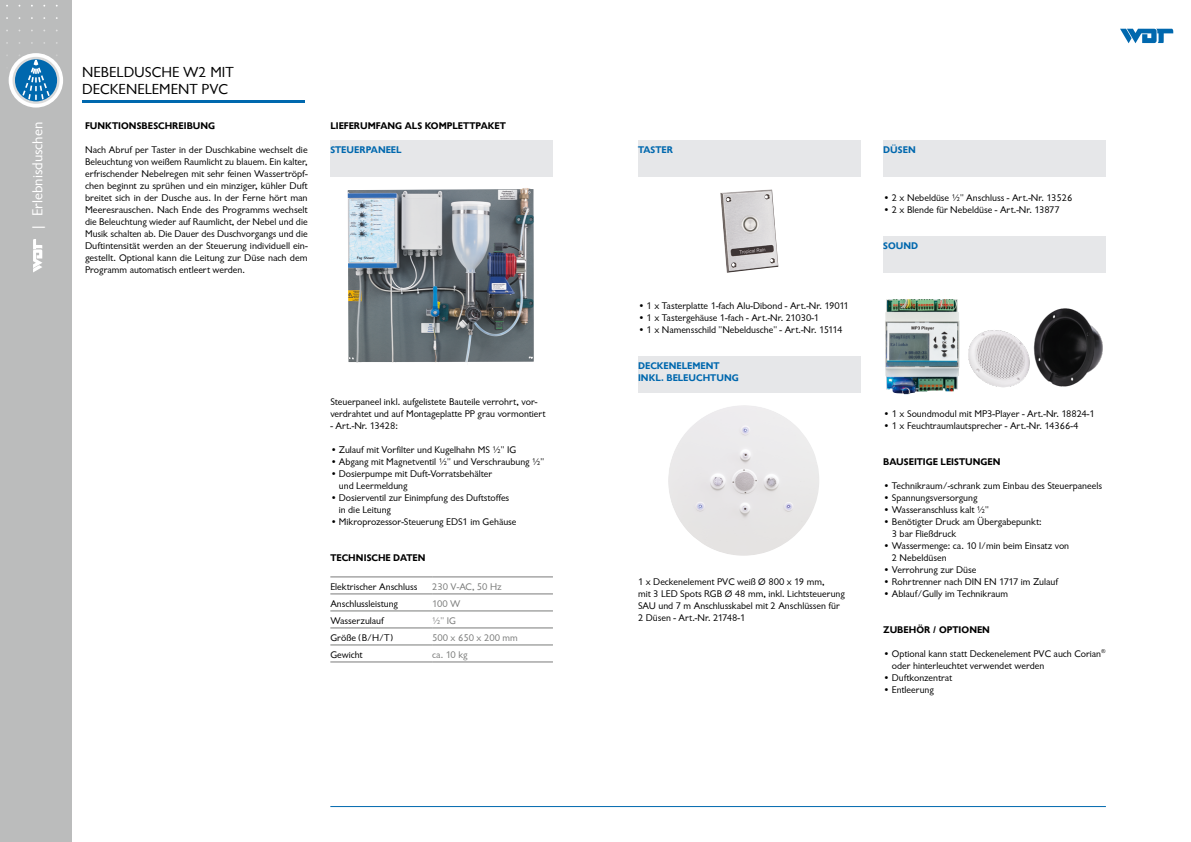
<style>
.page{position:relative;width:1191px;height:842px;background:#fff}
.page>*{position:absolute;margin:0;border:0;box-sizing:border-box;transform-origin:0 0}
.t1{font:15px/17px "Chantilly Dsp";color:#000}
.t2{font:15px "Chantilly Dsp";color:#fff}
.t3{font:10px/12px "Chantilly Dsp";color:#000}
.t4{font:700 10px "Chantilly Dsp";color:#000}
.t5{font:700 10px/12px "Chantilly Dsp";color:#0068ae}
.t6{font:10px "Chantilly Dsp";color:#7a7b7a}
</style>
<div class="page">
<div style="left:0;top:0;width:72px;height:842px;background:#bbbcbc"></div>
<div style="left:9px;top:53px;width:54px;height:55px;background:#fff;border-radius:50%"></div>
<svg style="left:6px;top:54px;width:54px;height:50px"></svg>
<svg style="left:1120px;top:29px;width:53px;height:14px"></svg>
<img style="left:348px;top:188px;width:186px;height:175px">
<img style="left:668px;top:405px;width:151px;height:151px">
<img style="left:720px;top:189px;width:58px;height:84px">
<img style="left:885px;top:299px;width:74px;height:95px">
<img style="left:968px;top:308px;width:135px;height:79px">
<hr style="left:330px;top:806px;width:776px;height:1px;background:#0068ae">
<svg style="left:33px;top:239px;width:9px;height:33px"></svg>
<hr style="left:82px;top:100px;width:223px;height:2px;background:#0068ae">
<div style="left:330px;top:141px;width:223px;height:36px;background:#e6e7e9"></div>
<div style="left:638px;top:141px;width:222px;height:36px;background:#e6e7e9"></div>
<div style="left:638px;top:357px;width:222px;height:36px;background:#e6e7e9"></div>
<div style="left:883px;top:141px;width:223px;height:36px;background:#e6e7e9"></div>
<div style="left:883px;top:237px;width:223px;height:36px;background:#e6e7e9"></div>
<hr style="left:330px;top:577px;width:102px;height:1px;background:#7a7b7a">
<hr style="left:432px;top:577px;width:121px;height:1px;background:#7a7b7a">
<hr style="left:330px;top:594px;width:102px;height:1px;background:#7a7b7a">
<hr style="left:432px;top:594px;width:121px;height:1px;background:#7a7b7a">
<hr style="left:330px;top:611px;width:102px;height:1px;background:#7a7b7a">
<hr style="left:432px;top:611px;width:121px;height:1px;background:#7a7b7a">
<hr style="left:330px;top:628px;width:102px;height:1px;background:#7a7b7a">
<hr style="left:432px;top:628px;width:121px;height:1px;background:#7a7b7a">
<hr style="left:330px;top:645px;width:102px;height:1px;background:#7a7b7a">
<hr style="left:432px;top:645px;width:121px;height:1px;background:#7a7b7a">
<hr style="left:330px;top:662px;width:102px;height:1px;background:#7a7b7a">
<hr style="left:432px;top:662px;width:121px;height:1px;background:#7a7b7a">
<h1 class="t1" style="left:82px;top:64px;width:153px">NEBELDUSCHE W2 MIT<br>DECKENELEMENT PVC</h1>
<h1 class="t2" style="left:29px;top:231px;width:111px;rotate:-90deg">| Erlebnisduschen</h1>
<p class="t4" style="left:85px;top:120px;width:132px">FUNKTIONSBESCHREIBUNG</p>
<p class="t3" style="left:85px;top:144px;width:224px;text-align:justify">Nach Abruf per Taster in der Duschkabine wechselt die Beleuchtung von weißem Raumlicht zu blauem. Ein kalter, erfrischender Nebelregen mit sehr feinen Wassertröpf&shy;chen beginnt zu sprühen und ein minziger, kühler Duft breitet sich in der Dusche aus. In der Ferne hört man Meeresrauschen. Nach Ende des Programms wechselt die Beleuchtung wieder auf Raumlicht, der Nebel und die Musik schalten ab. Die Dauer des Duschvorgangs und die Duftintensität werden an der Steuerung individuell ein&shy;gestellt. Optional kann die Leitung zur Düse nach dem Programm automatisch entleert werden.</p>
<p class="t4" style="left:330px;top:120px;width:177px">LIEFERUMFANG ALS KOMPLETTPAKET</p>
<p class="t5" style="left:330px;top:143px;width:73px">STEUERPANEEL</p>
<p class="t3" style="left:330px;top:396px;width:217px">Steuerpaneel inkl. aufgelistete Bauteile verrohrt, vor&shy;verdrahtet und auf Montageplatte PP grau vormontiert</p>
<p class="t3" style="left:330px;top:420px;width:69px">- Art.-Nr. 13428:</p>
<p class="t3" style="left:330px;top:444px;width:187px">• Zulauf mit Vorfilter und Kugelhahn MS ½" IG</p>
<p class="t3" style="left:330px;top:456px;width:215px">• Abgang mit Magnetventil ½" und Verschraubung ½"</p>
<p class="t3" style="left:339px;top:468px;width:155px;text-indent:-8px">• Dosierpumpe mit Duft-Vorratsbehälter und Leermeldung</p>
<p class="t3" style="left:339px;top:492px;width:172px;text-indent:-8px">• Dosierventil zur Einimpfung des Duftstoffes in die Leitung</p>
<p class="t3" style="left:330px;top:516px;width:188px">• Mikroprozessor-Steuerung EDS1 im Gehäuse</p>
<p class="t4" style="left:330px;top:552px;width:96px">TECHNISCHE DATEN</p>
<p class="t3" style="left:330px;top:581px;width:88px">Elektrischer Anschluss</p>
<p class="t6" style="left:432px;top:581px;width:71px">230 V-AC, 50 Hz</p>
<p class="t3" style="left:330px;top:598px;width:69px">Anschlussleistung</p>
<p class="t6" style="left:432px;top:598px;width:30px">100 W</p>
<p class="t3" style="left:330px;top:615px;width:55px">Wasserzulauf</p>
<p class="t6" style="left:432px;top:615px;width:25px">½" IG</p>
<p class="t3" style="left:330px;top:632px;width:64px">Größe (B/H/T)</p>
<p class="t6" style="left:432px;top:632px;width:87px">500 x 650 x 200 mm</p>
<p class="t3" style="left:330px;top:649px;width:34px">Gewicht</p>
<p class="t6" style="left:432px;top:649px;width:37px">ca. 10 kg</p>
<p class="t5" style="left:638px;top:143px;width:36px">TASTER</p>
<p class="t3" style="left:638px;top:300px;width:212px">• 1 x Tasterplatte 1-fach Alu-Dibond - Art.-Nr. 19011</p>
<p class="t3" style="left:638px;top:312px;width:183px">• 1 x Tastergehäuse 1-fach - Art.-Nr. 21030-1</p>
<p class="t3" style="left:638px;top:324px;width:206px">• 1 x Namensschild "Nebeldusche" - Art.-Nr. 15114</p>
<p class="t5" style="left:638px;top:359px;width:102px">DECKENELEMENT<br>INKL. BELEUCHTUNG</p>
<p class="t3" style="left:638px;top:576px;width:208px">1 x Deckenelement PVC weiß Ø 800 x 19 mm,<br>mit 3 LED Spots RGB Ø 48 mm, inkl. Lichtsteuerung SAU und 7 m Anschlusskabel mit 2 Anschlüssen für 2 Düsen - Art.-Nr. 21748-1</p>
<p class="t5" style="left:883px;top:143px;width:34px">DÜSEN</p>
<p class="t3" style="left:883px;top:192px;width:190px">• 2 x Nebeldüse ½" Anschluss - Art.-Nr. 13526</p>
<p class="t3" style="left:883px;top:204px;width:178px">• 2 x Blende für Nebeldüse - Art.-Nr. 13877</p>
<p class="t5" style="left:883px;top:239px;width:36px">SOUND</p>
<p class="t3" style="left:883px;top:408px;width:213px">• 1 x Soundmodul mit MP3-Player - Art.-Nr. 18824-1</p>
<p class="t3" style="left:883px;top:420px;width:196px">• 1 x Feuchtraumlautsprecher - Art.-Nr. 14366-4</p>
<p class="t4" style="left:883px;top:456px;width:119px">BAUSEITIGE LEISTUNGEN</p>
<p class="t3" style="left:883px;top:480px;width:220px">• Technikraum/-schrank zum Einbau des Steuerpaneels</p>
<p class="t3" style="left:883px;top:492px;width:96px">• Spannungsversorgung</p>
<p class="t3" style="left:883px;top:504px;width:107px">• Wasseranschluss kalt ½"</p>
<p class="t3" style="left:891px;top:516px;width:151px;text-indent:-8px">• Benötigter Druck am Übergabepunkt:<br>3 bar Fließdruck</p>
<p class="t3" style="left:891px;top:540px;width:179px;text-indent:-8px">• Wassermenge: ca. 10 l/min beim Einsatz von<br>2 Nebeldüsen</p>
<p class="t3" style="left:883px;top:564px;width:95px">• Verrohrung zur Düse</p>
<p class="t3" style="left:883px;top:576px;width:176px">• Rohrtrenner nach DIN EN 1717 im Zulauf</p>
<p class="t3" style="left:883px;top:588px;width:126px">• Ablauf/Gully im Technikraum</p>
<p class="t4" style="left:883px;top:624px;width:108px">ZUBEHÖR / OPTIONEN</p>
<p class="t3" style="left:891px;top:648px;width:215px;text-indent:-8px">• Optional kann statt Deckenelement PVC auch Corian<sup>® </sup>oder hinterleuchtet verwendet werden</p>
<p class="t3" style="left:883px;top:672px;width:70px">• Duftkonzentrat</p>
<p class="t3" style="left:883px;top:684px;width:52px">• Entleerung</p>
</div>
